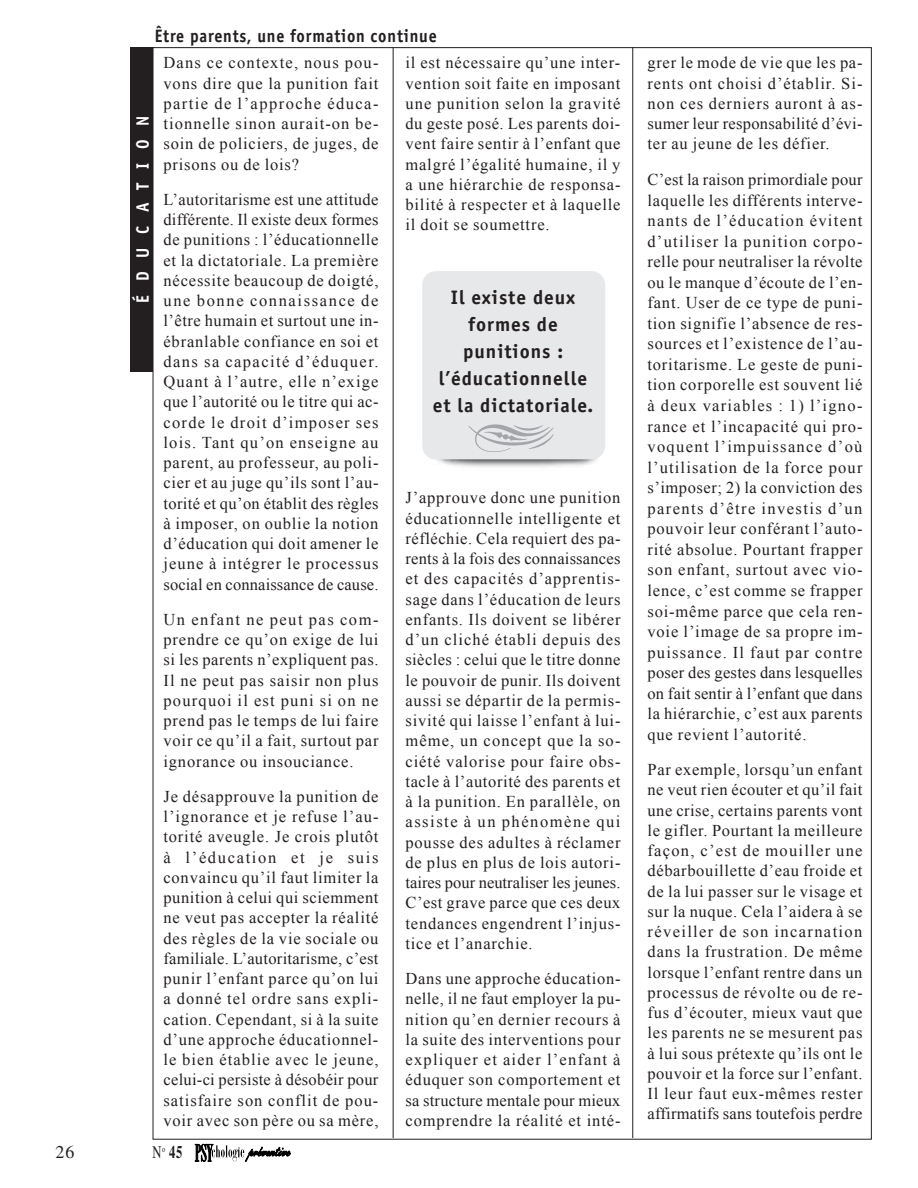
<style>
.page{position:relative;width:918px;height:1188px;background:#fff}
.page>*{position:absolute;margin:0;border:0;box-sizing:border-box;transform-origin:0 0}
.t1{font:700 19.5px/27px "Officina Sans";letter-spacing:.05em;color:#231f20;text-align:center}
.t2{font:700 18px "Officina Sans";letter-spacing:.05em;color:#231f20;scale:.9 1}
.t3{font:700 18px "Officina Sans";letter-spacing:.85em;color:#fff;scale:.9 1}
.t4{font:18px "Times";color:#231f20}
.t5{font:700 17.7px "Times";color:#231f20;scale:.71 1}
.t6{font:16.5px/20.2px "Times New Roman";letter-spacing:.05em;color:#231f20;text-align:justify}
.s1{font-weight:400}
</style>
<div class="page">
<hr style="left:393px;top:47px;width:1px;height:1091px;background:#231f20">
<hr style="left:633px;top:47px;width:1px;height:1091px;background:#231f20">
<svg style="left:195px;top:1144px;width:96px;height:18px"></svg>
<div style="left:130px;top:47px;width:23px;height:324px;background:#231f20"></div>
<img style="left:427px;top:449px;width:178px;height:18px">
<div style="left:422px;top:271px;width:183px;height:188px;background:#e7e8e9;border-radius:14px"></div>
<svg style="left:468px;top:424px;width:86px;height:28px"></svg>
<p class="t2" style="left:155px;top:29px;width:315px">Être parents, une formation continue</p>
<p class="t3" style="left:136px;top:303px;width:210px;rotate:-90deg">ÉDUCATION</p>
<p class="t6" style="left:163px;top:53px;width:217px">Dans ce contexte, nous pou&shy;vons dire que la punition fait partie de l’approche éduca&shy;tionnelle sinon aurait-on be&shy;soin de policiers, de juges, de prisons ou de lois?</p>
<p class="t6" style="left:163px;top:189px;width:217px">L’autoritarisme est une attitude différente. Il existe deux formes de punitions : l’éducationnelle et la dictatoriale. La première nécessite beaucoup de doigté, une bonne connaissance de l’être humain et surtout une in&shy;ébranlable confiance en soi et dans sa capacité d’éduquer.<br>Quant à l’autre, elle n’exige que l’autorité ou le titre qui ac&shy;corde le droit d’imposer ses lois. Tant qu’on enseigne au parent, au professeur, au poli&shy;cier et au juge qu’ils sont l’au&shy;torité et qu’on établit des règles à imposer, on oublie la notion d’éducation qui doit amener le jeune à intégrer le processus social en connaissance de cause.</p>
<p class="t6" style="left:163px;top:609px;width:217px">Un enfant ne peut pas com&shy;prendre ce qu’on exige de lui si les parents n’expliquent pas.<br>Il ne peut pas saisir non plus pourquoi il est puni si on ne prend pas le temps de lui faire voir ce qu’il a fait, surtout par ignorance ou insouciance.</p>
<p class="t6" style="left:163px;top:786px;width:217px">Je désapprouve la punition de l’ignorance et je refuse l’au&shy;torité aveugle. Je crois plutôt à l’éducation et je suis convaincu qu’il faut limiter la punition à celui qui sciemment ne veut pas accepter la réalité des règles de la vie sociale ou familiale. L’autoritarisme, c’est punir l’enfant parce qu’on lui a donné tel ordre sans expli&shy;cation. Cependant, si à la suite d’une approche éducationnel&shy;le bien établie avec le jeune, celui-ci persiste à désobéir pour satisfaire son conflit de pou&shy;voir avec son père ou sa mère,</p>
<p class="t4" style="left:56px;top:1146px;width:20px">26</p>
<p class="t5" style="left:153px;top:1146px;width:43px"><span class="s1">N</span><sup>o</sup> 45</p>
<p class="t6" style="left:405px;top:53px;width:217px">il est nécessaire qu’une inter&shy;vention soit faite en imposant une punition selon la gravité du geste posé. Les parents doi&shy;vent faire sentir à l’enfant que malgré l’égalité humaine, il y a une hiérarchie de responsa&shy;bilité à respecter et à laquelle il doit se soumettre.</p>
<p class="t1" style="left:433px;top:286px;width:162px">Il existe deux formes de punitions : l’éducationnelle et la dictatoriale.</p>
<p class="t6" style="left:405px;top:488px;width:217px">J’approuve donc une punition éducationnelle intelligente et réfléchie. Cela requiert des pa&shy;rents à la fois des connaissances et des capacités d’apprentis&shy;sage dans l’éducation de leurs enfants. Ils doivent se libérer d’un cliché établi depuis des siècles : celui que le titre donne le pouvoir de punir. Ils doivent aussi se départir de la permis&shy;sivité qui laisse l’enfant à lui&shy;même, un concept que la so&shy;ciété valorise pour faire obs&shy;tacle à l’autorité des parents et à la punition. En parallèle, on assiste à un phénomène qui pousse des adultes à réclamer de plus en plus de lois autori&shy;taires pour neutraliser les jeunes.<br>C’est grave parce que ces deux tendances engendrent l’injus&shy;tice et l’anarchie.</p>
<p class="t6" style="left:405px;top:969px;width:217px">Dans une approche éducation&shy;nelle, il ne faut employer la pu&shy;nition qu’en dernier recours à la suite des interventions pour expliquer et aider l’enfant à éduquer son comportement et sa structure mentale pour mieux comprendre la réalité et inté-</p>
<p class="t6" style="left:647px;top:53px;width:217px">grer le mode de vie que les pa&shy;rents ont choisi d’établir. Si&shy;non ces derniers auront à as&shy;sumer leur responsabilité d’évi&shy;ter au jeune de les défier.</p>
<p class="t6" style="left:647px;top:169px;width:217px">C’est la raison primordiale pour laquelle les différents interve&shy;nants de l’éducation évitent d’utiliser la punition corpo&shy;relle pour neutraliser la révolte ou le manque d’écoute de l’en&shy;fant. User de ce type de puni&shy;tion signifie l’absence de res&shy;sources et l’existence de l’au&shy;toritarisme. Le geste de puni&shy;tion corporelle est souvent lié à deux variables : 1) l’igno&shy;rance et l’incapacité qui pro&shy;voquent l’impuissance d’où l’utilisation de la force pour s’imposer; 2) la conviction des parents d’être investis d’un pouvoir leur conférant l’auto&shy;rité absolue. Pourtant frapper son enfant, surtout avec vio&shy;lence, c’est comme se frapper soi-même parce que cela ren&shy;voie l’image de sa propre im&shy;puissance. Il faut par contre poser des gestes dans lesquelles on fait sentir à l’enfant que dans la hiérarchie, c’est aux parents que revient l’autorité.</p>
<p class="t6" style="left:647px;top:759px;width:217px">Par exemple, lorsqu’un enfant ne veut rien écouter et qu’il fait une crise, certains parents vont le gifler. Pourtant la meilleure façon, c’est de mouiller une débarbouillette d’eau froide et de la lui passer sur le visage et sur la nuque. Cela l’aidera à se réveiller de son incarnation dans la frustration. De même lorsque l’enfant rentre dans un processus de révolte ou de re&shy;fus d’écouter, mieux vaut que les parents ne se mesurent pas à lui sous prétexte qu’ils ont le pouvoir et la force sur l’enfant.<br>Il leur faut eux-mêmes rester affirmatifs sans toutefois perdre</p>
</div>
